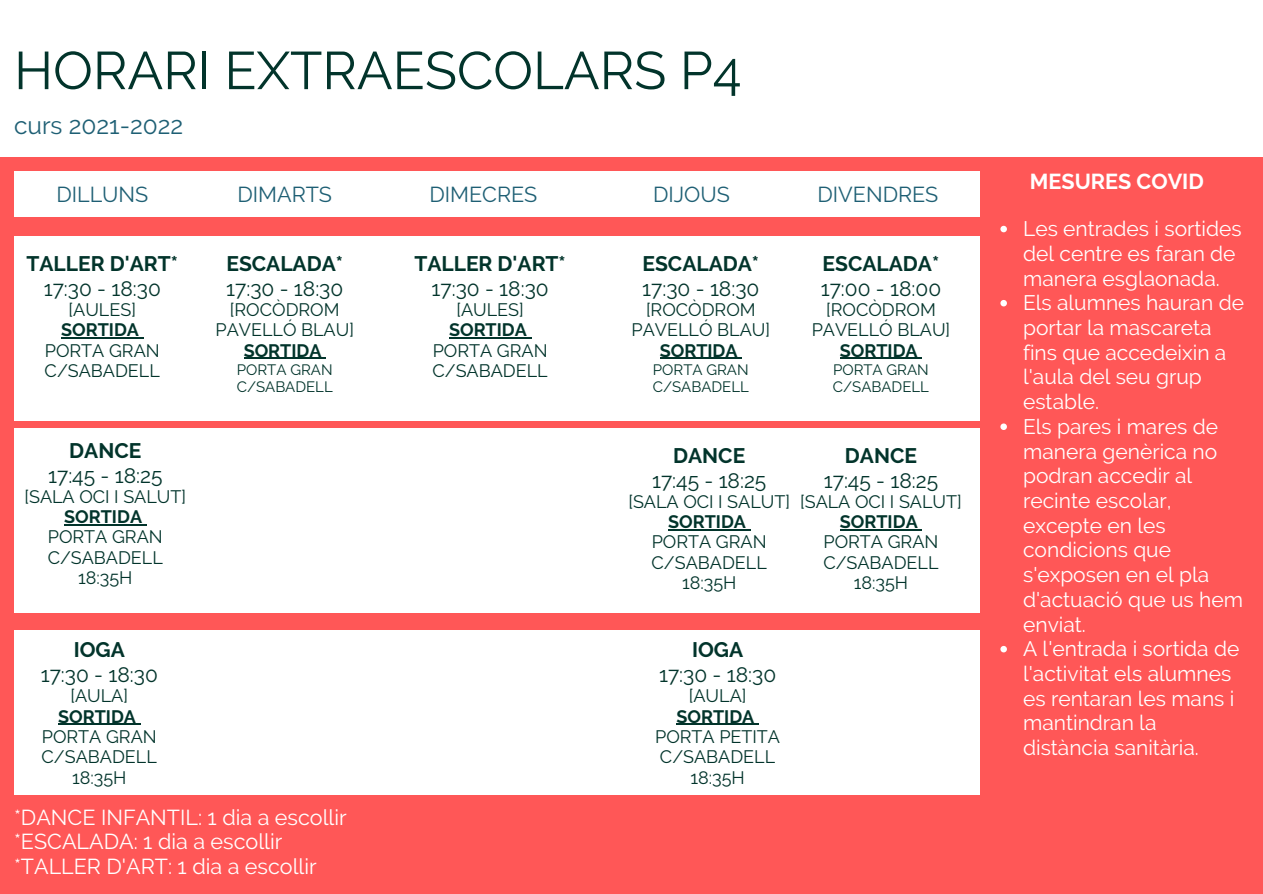
<style>
.page{position:relative;width:1263px;height:894px;background:#fff}
.page>*{position:absolute;margin:0;border:0;box-sizing:border-box;transform-origin:0 0}
.t1{font:52.95px "Raleway";color:#02342b}
.t2{font:24.45px "Raleway";color:#1e5f74}
.t3{font:21.6px "Raleway";color:#fff}
.t4{font:21.6px "Raleway";color:#1e5f74}
.t5{font:700 21.6px "Raleway";color:#fff}
.t6{font:21px/24.8px "Raleway";color:#fff}
.t7{font:21px "Raleway";color:#02342b}
.t8{font:700 21px "Raleway";color:#02342b}
.t9{font:18px/20.2px "Raleway";color:#02342b}
.t10{font:700 18px "Raleway";color:#02342b}
.t11{font:15px/16.8px "Raleway";color:#02342b}
</style>
<div class="page">
<div style="left:0;top:0;width:1263px;height:893px;background:#ff5757"></div>
<div style="left:0;top:0;width:1263px;height:157px;background:#fff"></div>
<div style="left:14px;top:171px;width:965px;height:45px;background:#fff"></div>
<div style="left:14px;top:236px;width:965px;height:184px;background:#fff"></div>
<div style="left:14px;top:428px;width:965px;height:184px;background:#fff"></div>
<hr style="left:64px;top:524px;width:78px;height:1px;background:#02342b">
<hr style="left:668px;top:529px;width:78px;height:1px;background:#02342b">
<hr style="left:840px;top:529px;width:78px;height:1px;background:#02342b">
<hr style="left:244px;top:358px;width:78px;height:1px;background:#02342b">
<hr style="left:660px;top:358px;width:78px;height:1px;background:#02342b">
<hr style="left:61px;top:337px;width:78px;height:1px;background:#02342b">
<hr style="left:449px;top:337px;width:78px;height:1px;background:#02342b">
<svg style="left:1000px;top:226px;width:7px;height:6px"></svg>
<svg style="left:1000px;top:300px;width:7px;height:6px"></svg>
<svg style="left:1000px;top:423px;width:7px;height:7px"></svg>
<svg style="left:1000px;top:646px;width:7px;height:6px"></svg>
<hr style="left:840px;top:358px;width:78px;height:1px;background:#02342b">
<div style="left:14px;top:629px;width:965px;height:165px;background:#fff"></div>
<hr style="left:58px;top:723px;width:78px;height:1px;background:#02342b">
<hr style="left:676px;top:723px;width:78px;height:1px;background:#02342b">
<p class="t1" style="left:14px;top:39px;width:729px">HORARI EXTRAESCOLARS P4</p>
<p class="t2" style="left:14px;top:111px;width:171px">curs 2021-2022</p>
<p class="t4" style="left:56px;top:182px;width:93px">DILLUNS</p>
<p class="t4" style="left:237px;top:182px;width:96px">DIMARTS</p>
<p class="t4" style="left:429px;top:182px;width:109px">DIMECRES</p>
<p class="t4" style="left:653px;top:182px;width:78px">DIJOUS</p>
<p class="t4" style="left:817px;top:182px;width:122px">DIVENDRES</p>
<p class="t8" style="left:27px;top:251px;width:153px">TALLER D'ART*</p>
<p class="t7" style="left:44px;top:276px;width:119px">17:30 - 18:30</p>
<p class="t9" style="left:69px;top:299px;width:69px">[AULES]</p>
<p class="t10" style="left:61px;top:319px;width:79px">SORTIDA</p>
<p class="t9" style="left:45px;top:340px;width:117px">PORTA GRAN<br>C/SABADELL</p>
<p class="t8" style="left:69px;top:438px;width:74px">DANCE</p>
<p class="t7" style="left:48px;top:463px;width:116px">17:45 - 18:25</p>
<p class="t9" style="left:24px;top:486px;width:163px">[SALA OCI I SALUT]</p>
<p class="t10" style="left:64px;top:506px;width:79px">SORTIDA</p>
<p class="t9" style="left:48px;top:527px;width:117px">PORTA GRAN<br>C/SABADELL</p>
<p class="t9" style="left:78px;top:567px;width:56px">18:35H</p>
<p class="t8" style="left:74px;top:637px;width:53px">IOGA</p>
<p class="t7" style="left:41px;top:662px;width:119px">17:30 - 18:30</p>
<p class="t9" style="left:70px;top:685px;width:59px">[AULA]</p>
<p class="t10" style="left:58px;top:705px;width:79px">SORTIDA</p>
<p class="t9" style="left:42px;top:726px;width:117px">PORTA GRAN<br>C/SABADELL</p>
<p class="t9" style="left:72px;top:766px;width:56px">18:35H</p>
<p class="t8" style="left:226px;top:251px;width:118px">ESCALADA*</p>
<p class="t7" style="left:226px;top:276px;width:119px">17:30 - 18:30</p>
<p class="t9" style="left:216px;top:299px;width:140px;text-align:center">[ROCÒDROM<br>PAVELLÓ BLAU]</p>
<p class="t10" style="left:244px;top:340px;width:79px">SORTIDA</p>
<p class="t11" style="left:237px;top:361px;width:98px">PORTA GRAN<br>C/SABADELL</p>
<p class="t3" style="left:14px;top:804px;width:334px">*DANCE INFANTIL: 1 dia a escollir</p>
<p class="t3" style="left:14px;top:828px;width:270px">*ESCALADA: 1 dia a escollir</p>
<p class="t3" style="left:14px;top:853px;width:304px">*TALLER D'ART: 1 dia a escollir</p>
<p class="t8" style="left:414px;top:251px;width:153px">TALLER D'ART*</p>
<p class="t7" style="left:432px;top:276px;width:119px">17:30 - 18:30</p>
<p class="t9" style="left:456px;top:299px;width:69px">[AULES]</p>
<p class="t10" style="left:449px;top:319px;width:79px">SORTIDA</p>
<p class="t9" style="left:432px;top:340px;width:117px">PORTA GRAN<br>C/SABADELL</p>
<p class="t8" style="left:642px;top:251px;width:118px">ESCALADA*</p>
<p class="t7" style="left:642px;top:276px;width:119px">17:30 - 18:30</p>
<p class="t9" style="left:632px;top:299px;width:140px;text-align:center">[ROCÒDROM<br>PAVELLÓ BLAU]</p>
<p class="t10" style="left:660px;top:340px;width:79px">SORTIDA</p>
<p class="t11" style="left:653px;top:361px;width:98px">PORTA GRAN<br>C/SABADELL</p>
<p class="t8" style="left:823px;top:251px;width:118px">ESCALADA*</p>
<p class="t7" style="left:821px;top:276px;width:122px">17:00 - 18:00</p>
<p class="t9" style="left:812px;top:299px;width:140px;text-align:center">[ROCÒDROM<br>PAVELLÓ BLAU]</p>
<p class="t10" style="left:840px;top:340px;width:79px">SORTIDA</p>
<p class="t11" style="left:833px;top:361px;width:98px">PORTA GRAN<br>C/SABADELL</p>
<p class="t8" style="left:673px;top:443px;width:74px">DANCE</p>
<p class="t7" style="left:652px;top:468px;width:116px">17:45 - 18:25</p>
<p class="t9" style="left:628px;top:491px;width:163px">[SALA OCI I SALUT]</p>
<p class="t10" style="left:668px;top:511px;width:79px">SORTIDA</p>
<p class="t9" style="left:652px;top:532px;width:117px">PORTA GRAN<br>C/SABADELL</p>
<p class="t9" style="left:682px;top:572px;width:56px">18:35H</p>
<p class="t8" style="left:845px;top:443px;width:74px">DANCE</p>
<p class="t7" style="left:824px;top:468px;width:116px">17:45 - 18:25</p>
<p class="t9" style="left:800px;top:491px;width:163px">[SALA OCI I SALUT]</p>
<p class="t10" style="left:840px;top:511px;width:79px">SORTIDA</p>
<p class="t9" style="left:823px;top:532px;width:117px">PORTA GRAN<br>C/SABADELL</p>
<p class="t9" style="left:854px;top:572px;width:56px">18:35H</p>
<p class="t8" style="left:692px;top:637px;width:53px">IOGA</p>
<p class="t7" style="left:659px;top:662px;width:119px">17:30 - 18:30</p>
<p class="t9" style="left:689px;top:685px;width:59px">[AULA]</p>
<p class="t10" style="left:676px;top:705px;width:79px">SORTIDA</p>
<p class="t9" style="left:655px;top:726px;width:126px">PORTA PETITA<br>C/SABADELL</p>
<p class="t9" style="left:690px;top:766px;width:56px">18:35H</p>
<p class="t5" style="left:1030px;top:169px;width:175px">MESURES COVID</p>
<p class="t6" style="left:1023px;top:216px;width:220px">Les entrades i sortides del centre es faran de manera esglaonada.</p>
<p class="t6" style="left:1023px;top:290px;width:222px">Els alumnes hauran de portar la mascareta fins que accedeixin a l'aula del seu grup estable.</p>
<p class="t6" style="left:1023px;top:414px;width:221px">Els pares i mares de manera genèrica no podran accedir al recinte escolar, excepte en les condicions que s'exposen en el pla d'actuació que us hem enviat.</p>
<p class="t6" style="left:1023px;top:636px;width:218px">A l'entrada i sortida de l'activitat els alumnes es rentaran les mans i mantindran la distància sanitària.</p>
</div>
